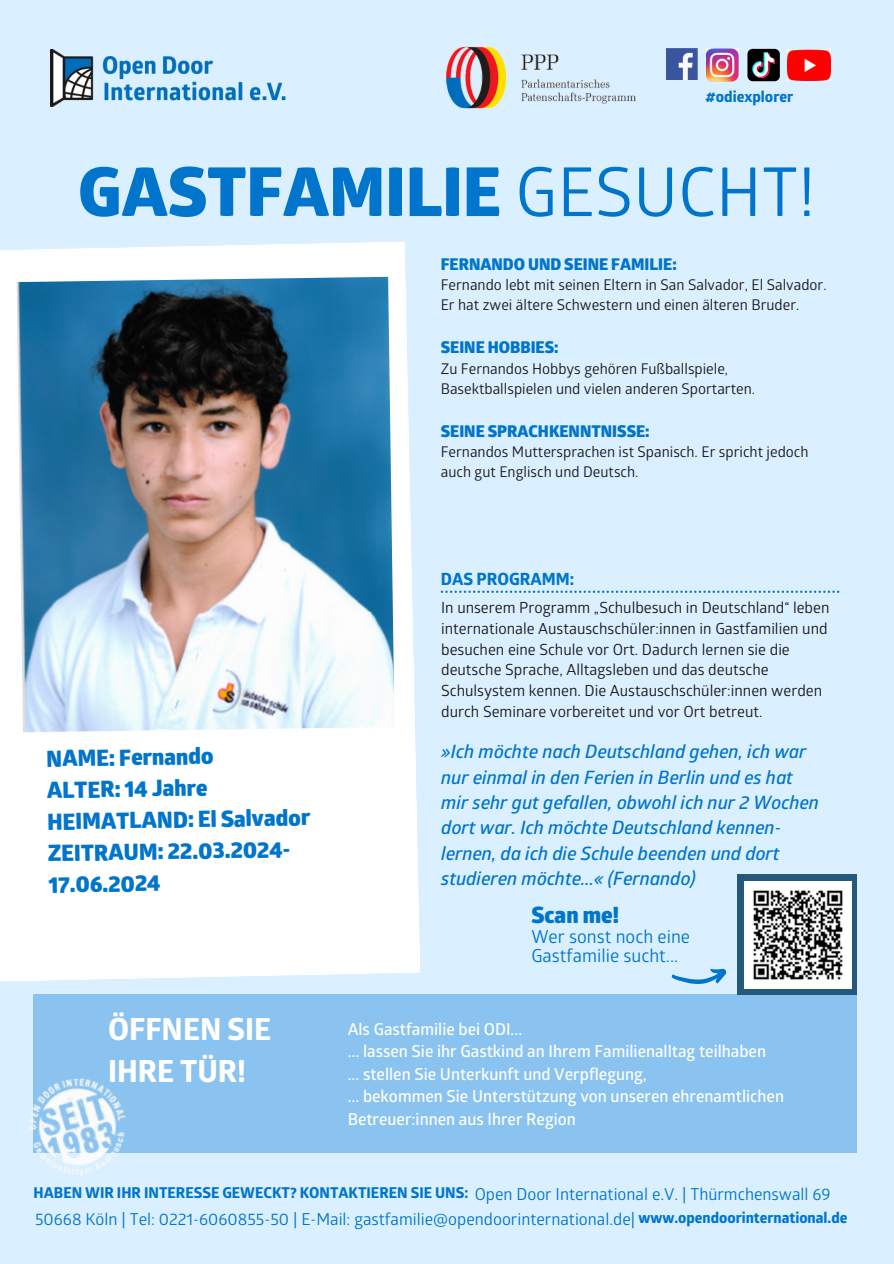
<style>
.page{position:relative;width:894px;height:1264px;background:#fff}
.page>*{position:absolute;margin:0;border:0;box-sizing:border-box;transform-origin:0 0}
.t1{font:800 67.5px "Glober";color:#0075cb}
.t2{font:800 30.45px "Glober";color:#fff}
.t3{font:800 22.5px/31.5px "Glober";color:#0075cb}
.t4{font:italic 600 18.45px/25.3px "Glober";color:#0075cb}
.t5{font:18px/19.2px "Glober";color:#0075cb}
.t6{font:800 16.8px "Glober";color:#0075cb}
.t7{font:600 16.5px/22.5px "Glober";color:#fff}
.t8{font:16.5px "Glober";color:#0075cb}
.t9{font:800 16.2px "Glober";color:#0075cb}
.t10{font:15.3px/20.7px "Glober";color:#191718}
.t11{font:800 15.15px "Glober";color:#0075cb}
.t12{font:800 15px "Glober";color:#0075cb}
.t13{font:14.7px/20.2px "Glober";color:#191718}
.s1{font-weight:400}
</style>
<div class="page">
<div style="left:0;top:0;width:893px;height:1263px;background:#daefff"></div>
<svg style="left:0;top:241px;width:420px;height:741px;background:#fcfdfe"></svg>
<img style="left:17px;top:277px;width:377px;height:455px">
<img style="left:51px;top:50px;width:235px;height:56px">
<img style="left:446px;top:46px;width:190px;height:63px">
<img style="left:666px;top:49px;width:31px;height:30px">
<img style="left:706px;top:49px;width:32px;height:32px">
<img style="left:787px;top:50px;width:43px;height:30px">
<svg style="left:747px;top:49px;width:32px;height:32px"></svg>
<svg style="left:440px;top:590px;width:399px;height:3px"></svg>
<div style="left:34px;top:994px;width:823px;height:159px;background:#8ac3ef"></div>
<img style="left:29px;top:1073px;width:97px;height:104px">
<div style="left:737px;top:874px;width:120px;height:120px;background:#24597d"></div>
<img style="left:744px;top:881px;width:106px;height:107px">
<svg style="left:671px;top:968px;width:55px;height:16px"></svg>
<p class="t11" style="left:705px;top:87px;width:89px">#odiexplorer</p>
<p class="t1" style="left:78px;top:153px;width:738px">GASTFAMILIE <span class="s1">GESUCHT!</span></p>
<p class="t3" style="left:46px;top:744px;width:169px;rotate:-1deg">NAME: Fernando</p>
<p class="t3" style="left:47px;top:775px;width:162px;rotate:-1deg">ALTER: 14 Jahre</p>
<p class="t3" style="left:47px;top:807px;width:264px;rotate:-1deg">HEIMATLAND: El Salvador</p>
<p class="t3" style="left:48px;top:838px;width:244px;rotate:-1deg">ZEITRAUM: 22.03.2024-<br>17.06.2024</p>
<p class="t2" style="left:108px;top:1011px;width:164px">ÖFFNEN SIE</p>
<p class="t2" style="left:108px;top:1053px;width:140px">IHRE TÜR!</p>
<p class="t9" style="left:440px;top:255px;width:237px">FERNANDO UND SEINE FAMILIE:</p>
<p class="t13" style="left:440px;top:275px;width:387px">Fernando lebt mit seinen Eltern in San Salvador, El Salvador.<br>Er hat zwei ältere Schwestern und einen älteren Bruder.</p>
<p class="t9" style="left:440px;top:338px;width:119px">SEINE HOBBIES:</p>
<p class="t13" style="left:440px;top:359px;width:316px">Zu Fernandos Hobbys gehören Fußballspiele,<br>Basektballspielen und vielen anderen Sportarten.</p>
<p class="t9" style="left:440px;top:421px;width:210px">SEINE SPRACHKENNTNISSE:</p>
<p class="t13" style="left:440px;top:442px;width:369px">Fernandos Muttersprachen ist Spanisch. Er spricht jedoch auch gut Englisch und Deutsch.</p>
<p class="t6" style="left:440px;top:569px;width:135px">DAS PROGRAMM:</p>
<p class="t10" style="left:441px;top:598px;width:389px">In unserem Programm „Schulbesuch in Deutschland“ leben internationale Austauschschüler:innen in Gastfamilien und</p>
<p class="t10" style="left:441px;top:639px;width:382px">besuchen eine Schule vor Ort. Dadurch lernen sie die deutsche Sprache, Alltagsleben und das deutsche Schulsystem kennen. Die Austauschschüler:innen werden durch Seminare vorbereitet und vor Ort betreut.</p>
<p class="t4" style="left:441px;top:740px;width:379px">»Ich möchte nach Deutschland gehen, ich war nur einmal in den Ferien in Berlin und es hat mir sehr gut gefallen, obwohl ich nur 2 Wochen dort war. Ich möchte Deutschland kennen&shy;lernen, da ich die Schule beenden und dort studieren möchte...« (Fernando)</p>
<p class="t3" style="left:531px;top:900px;width:90px">Scan me!</p>
<p class="t5" style="left:531px;top:928px;width:160px">Wer sonst noch eine<br>Gastfamilie sucht...</p>
<p class="t7" style="left:347px;top:1018px;width:176px">Als Gastfamilie bei ODI...</p>
<p class="t7" style="left:347px;top:1040px;width:420px">... lassen Sie ihr Gastkind an Ihrem Familienalltag teilhaben</p>
<p class="t7" style="left:347px;top:1063px;width:300px">... stellen Sie Unterkunft und Verpflegung,</p>
<p class="t7" style="left:347px;top:1085px;width:438px">... bekommen Sie Unterstützung von unseren ehrenamtlichen<br>Betreuer:innen aus Ihrer Region</p>
<p class="t12" style="left:34px;top:1183px;width:436px">HABEN WIR IHR INTERESSE GEWECKT? KONTAKTIEREN SIE UNS:</p>
<p class="t8" style="left:474px;top:1184px;width:357px">Open Door International e.V. | Thürmchenswall 69</p>
<p class="t8" style="left:35px;top:1209px;width:601px">50668 Köln | Tel: 0221-6060855-50 | E-Mail: gastfamilie@opendoorinternational.de|</p>
<p class="t12" style="left:638px;top:1208px;width:210px">www.opendoorinternational.de</p>
</div>
